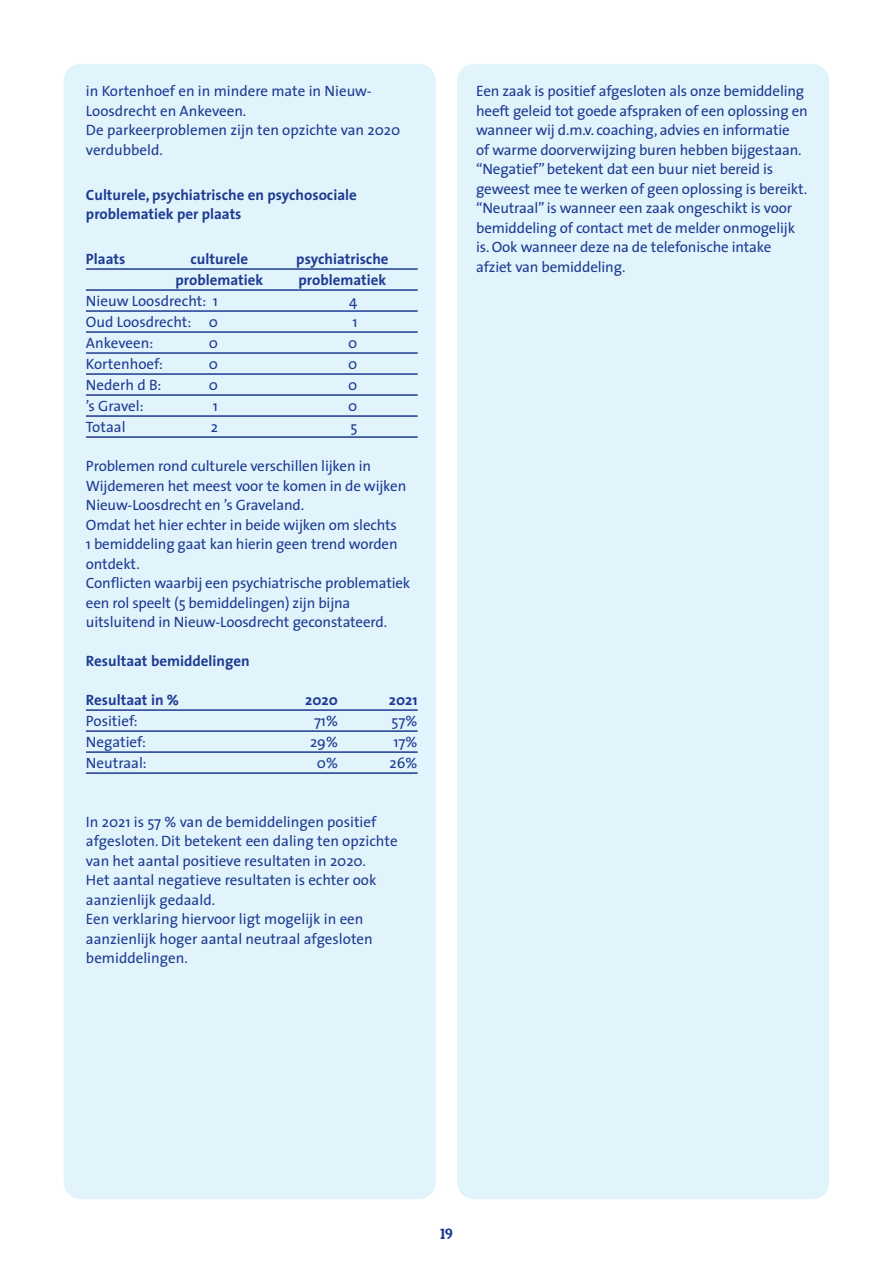
<style>
.page{position:relative;width:893px;height:1263px;background:#fff}
.page>*{position:absolute;margin:0;border:0;box-sizing:border-box;transform-origin:0 0}
.t1{font:15px/19.5px "The Sans";letter-spacing:-.01em;color:#1e3b92}
.t2{font:700 15px/19.5px "The Sans";color:#1e3b92}
.t3{font:15px "Patua One";color:#1e3b92}
</style>
<div class="page">
<div style="left:64px;top:64px;width:372px;height:1135px;background:#e1f4fc;border-radius:17px"></div>
<div style="left:457px;top:64px;width:372px;height:1135px;background:#e1f4fc;border-radius:17px"></div>
<hr style="left:86px;top:268px;width:332px;height:2px;background:#1e3b92">
<hr style="left:86px;top:289px;width:332px;height:2px;background:#1e3b92">
<hr style="left:86px;top:310px;width:332px;height:2px;background:#1e3b92">
<hr style="left:86px;top:331px;width:332px;height:2px;background:#1e3b92">
<hr style="left:86px;top:352px;width:332px;height:2px;background:#1e3b92">
<hr style="left:86px;top:373px;width:332px;height:2px;background:#1e3b92">
<hr style="left:86px;top:394px;width:332px;height:2px;background:#1e3b92">
<hr style="left:86px;top:415px;width:332px;height:2px;background:#1e3b92">
<hr style="left:86px;top:436px;width:332px;height:2px;background:#1e3b92">
<hr style="left:86px;top:709px;width:332px;height:2px;background:#1e3b92">
<hr style="left:86px;top:730px;width:332px;height:2px;background:#1e3b92">
<hr style="left:86px;top:751px;width:332px;height:2px;background:#1e3b92">
<hr style="left:86px;top:772px;width:332px;height:2px;background:#1e3b92">
<p class="t1" style="left:86px;top:82px;width:316px">in Kortenhoef en in mindere mate in Nieuw-<br>Loosdrecht en Ankeveen.<br>De parkeerproblemen zijn ten opzichte van 2020 verdubbeld.</p>
<p class="t2" style="left:86px;top:186px;width:272px">Culturele, psychiatrische en psychosociale problematiek per plaats</p>
<p class="t2" style="left:86px;top:251px;width:41px">Plaats</p>
<p class="t2" style="left:191px;top:251px;width:59px">culturele</p>
<p class="t2" style="left:296px;top:251px;width:94px">psychiatrische</p>
<p class="t2" style="left:176px;top:272px;width:89px">problematiek</p>
<p class="t2" style="left:299px;top:272px;width:89px">problematiek</p>
<p class="t1" style="left:86px;top:292px;width:134px">Nieuw Loosdrecht: 1</p>
<p class="t1" style="left:349px;top:292px;width:10px">4</p>
<p class="t1" style="left:86px;top:313px;width:134px">Oud Loosdrecht: 0</p>
<p class="t1" style="left:352px;top:313px;width:7px">1</p>
<p class="t1" style="left:86px;top:334px;width:69px">Ankeveen:</p>
<p class="t1" style="left:209px;top:334px;width:11px">0</p>
<p class="t1" style="left:348px;top:334px;width:11px">0</p>
<p class="t1" style="left:86px;top:355px;width:78px">Kortenhoef:</p>
<p class="t1" style="left:209px;top:355px;width:11px">0</p>
<p class="t1" style="left:348px;top:355px;width:11px">0</p>
<p class="t1" style="left:86px;top:376px;width:77px">Nederh d B:</p>
<p class="t1" style="left:209px;top:376px;width:11px">0</p>
<p class="t1" style="left:348px;top:376px;width:11px">0</p>
<p class="t1" style="left:86px;top:397px;width:59px">’s Gravel:</p>
<p class="t1" style="left:213px;top:397px;width:7px">1</p>
<p class="t1" style="left:348px;top:397px;width:11px">0</p>
<p class="t1" style="left:86px;top:418px;width:41px">Totaal</p>
<p class="t1" style="left:211px;top:418px;width:9px">2</p>
<p class="t1" style="left:350px;top:418px;width:9px">5</p>
<p class="t1" style="left:86px;top:457px;width:326px">Problemen rond culturele verschillen lijken in Wijdemeren het meest voor te komen in de wijken Nieuw-Loosdrecht en ’s Graveland.<br>Omdat het hier echter in beide wijken om slechts<br>1 bemiddeling gaat kan hierin geen trend worden ontdekt.<br>Conflicten waarbij een psychiatrische problematiek een rol speelt (5 bemiddelingen) zijn bijna uitsluitend in Nieuw-Loosdrecht geconstateerd.</p>
<p class="t2" style="left:86px;top:653px;width:165px">Resultaat bemiddelingen</p>
<p class="t2" style="left:86px;top:692px;width:95px">Resultaat in %</p>
<p class="t2" style="left:305px;top:692px;width:34px">2020</p>
<p class="t2" style="left:389px;top:692px;width:30px">2021</p>
<p class="t1" style="left:86px;top:712px;width:53px">Positief:</p>
<p class="t1" style="left:314px;top:712px;width:25px">71%</p>
<p class="t1" style="left:391px;top:712px;width:28px">57%</p>
<p class="t1" style="left:86px;top:733px;width:62px">Negatief:</p>
<p class="t1" style="left:310px;top:733px;width:29px">29%</p>
<p class="t1" style="left:393px;top:733px;width:26px">17%</p>
<p class="t1" style="left:86px;top:754px;width:62px">Neutraal:</p>
<p class="t1" style="left:317px;top:754px;width:23px">0%</p>
<p class="t1" style="left:390px;top:754px;width:29px">26%</p>
<p class="t1" style="left:86px;top:813px;width:313px">In 2021 is 57 % van de bemiddelingen positief afgesloten. Dit betekent een daling ten opzichte van het aantal positieve resultaten in 2020.<br>Het aantal negatieve resultaten is echter ook aanzienlijk gedaald.<br>Een verklaring hiervoor ligt mogelijk in een aanzienlijk hoger aantal neutraal afgesloten bemiddelingen.</p>
<p class="t1" style="left:476px;top:83px;width:333px">Een zaak is positief afgesloten als onze bemiddeling heeft geleid tot goede afspraken of een oplossing en wanneer wij d.m.v. coaching, advies en informatie<br>of warme doorverwijzing buren hebben bijgestaan. “Negatief” betekent dat een buur niet bereid is geweest mee te werken of geen oplossing is bereikt. “Neutraal” is wanneer een zaak ongeschikt is voor bemiddeling of contact met de melder onmogelijk is. Ook wanneer deze na de telefonische intake afziet van bemiddeling.</p>
<p class="t3" style="left:440px;top:1228px;width:14px">19</p>
</div>
